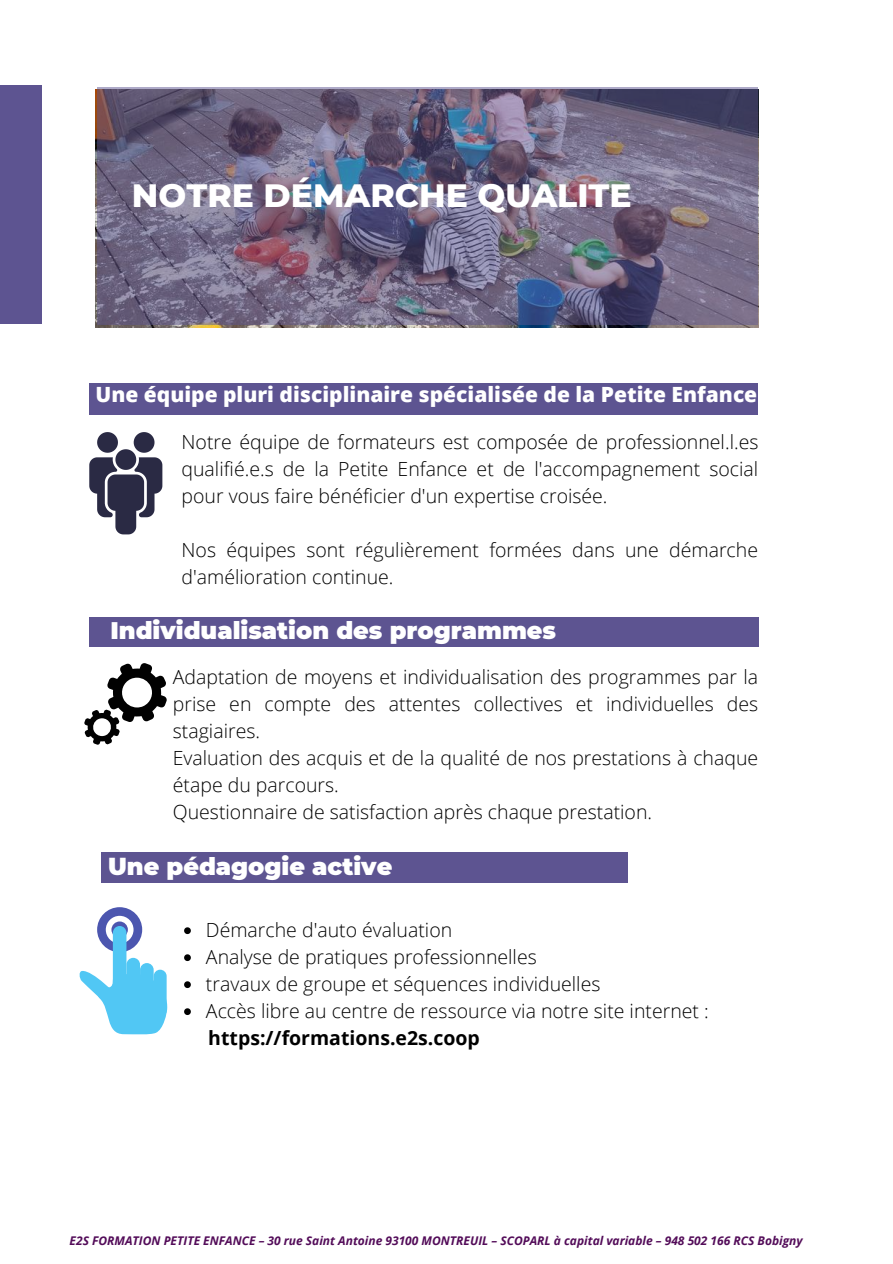
<style>
.page{position:relative;width:893px;height:1264px;background:#fff}
.page>*{position:absolute;margin:0;border:0;box-sizing:border-box;transform-origin:0 0}
.t1{font:800 33px "Montserrat";color:#fff}
.t2{font:900 24px "Montserrat";color:#fff}
.t3{font:800 21px "Open Sans";color:#fff}
.t4{font:300 19.5px/27px "Open Sans";color:#000}
.t5{font:700 19.5px "Open Sans";color:#000}
.t6{font:italic 700 12px "Open Sans";color:#530c59}
</style>
<div class="page">
<img style="left:97px;top:87px;width:660px;height:237px">
<div style="left:89px;top:383px;width:668px;height:31px;background:#5d5491"></div>
<div style="left:89px;top:617px;width:669px;height:29px;background:#5d5491"></div>
<div style="left:101px;top:852px;width:526px;height:30px;background:#5d5491"></div>
<div style="left:0;top:85px;width:42px;height:239px;background:#5d5491"></div>
<svg style="left:89px;top:432px;width:73px;height:102px"></svg>
<svg style="left:84px;top:663px;width:83px;height:81px"></svg>
<svg style="left:97px;top:907px;width:45px;height:45px"></svg>
<svg style="left:111px;top:921px;width:17px;height:16px"></svg>
<div style="left:113px;top:926px;width:13px;height:62px;background:#51c7f4;border-radius:7px"></div>
<div style="left:126px;top:957px;width:14px;height:50px;background:#51c7f4;border-radius:7px"></div>
<div style="left:140px;top:963px;width:14px;height:49px;background:#51c7f4;border-radius:7px"></div>
<svg style="left:79px;top:970px;width:88px;height:65px"></svg>
<svg style="left:184px;top:927px;width:7px;height:7px"></svg>
<svg style="left:184px;top:954px;width:7px;height:7px"></svg>
<svg style="left:184px;top:981px;width:7px;height:7px"></svg>
<svg style="left:184px;top:1008px;width:7px;height:7px"></svg>
<h1 class="t1" style="left:132px;top:175px;width:501px">NOTRE DÉMARCHE QUALITE</h1>
<p class="t3" style="left:95px;top:379px;width:663px">Une équipe pluri disciplinaire spécialisée de la Petite Enfance</p>
<p class="t4" style="left:181px;top:428px;width:578px;text-align:justify">Notre équipe de formateurs est composée de professionnel.l.es qualifié.e.s de la Petite Enfance et de l'accompagnement social pour vous faire bénéficier d'un expertise croisée.</p>
<p class="t4" style="left:181px;top:536px;width:578px">Nos équipes sont régulièrement formées dans une démarche d'amélioration continue.</p>
<p class="t2" style="left:110px;top:616px;width:447px">Individualisation des programmes</p>
<p class="t4" style="left:173px;top:663px;width:587px">Adaptation de moyens et individualisation des programmes par la prise en compte des attentes collectives et individuelles des stagiaires.<br>Evaluation des acquis et de la qualité de nos prestations à chaque étape du parcours.<br>Questionnaire de satisfaction après chaque prestation.</p>
<p class="t2" style="left:108px;top:851px;width:286px">Une pédagogie active</p>
<p class="t4" style="left:206px;top:916px;width:504px">Démarche d'auto évaluation<br>Analyse de pratiques professionnelles<br>travaux de groupe et séquences individuelles<br>Accès libre au centre de ressource via notre site internet :</p>
<p class="t5" style="left:208px;top:1024px;width:273px">https://formations.e2s.coop</p>
<p class="t6" style="left:70px;top:1232px;width:734px">E2S FORMATION PETITE ENFANCE – 30 rue Saint Antoine 93100 MONTREUIL – SCOPARL à capital variable – 948 502 166 RCS Bobigny</p>
</div>
